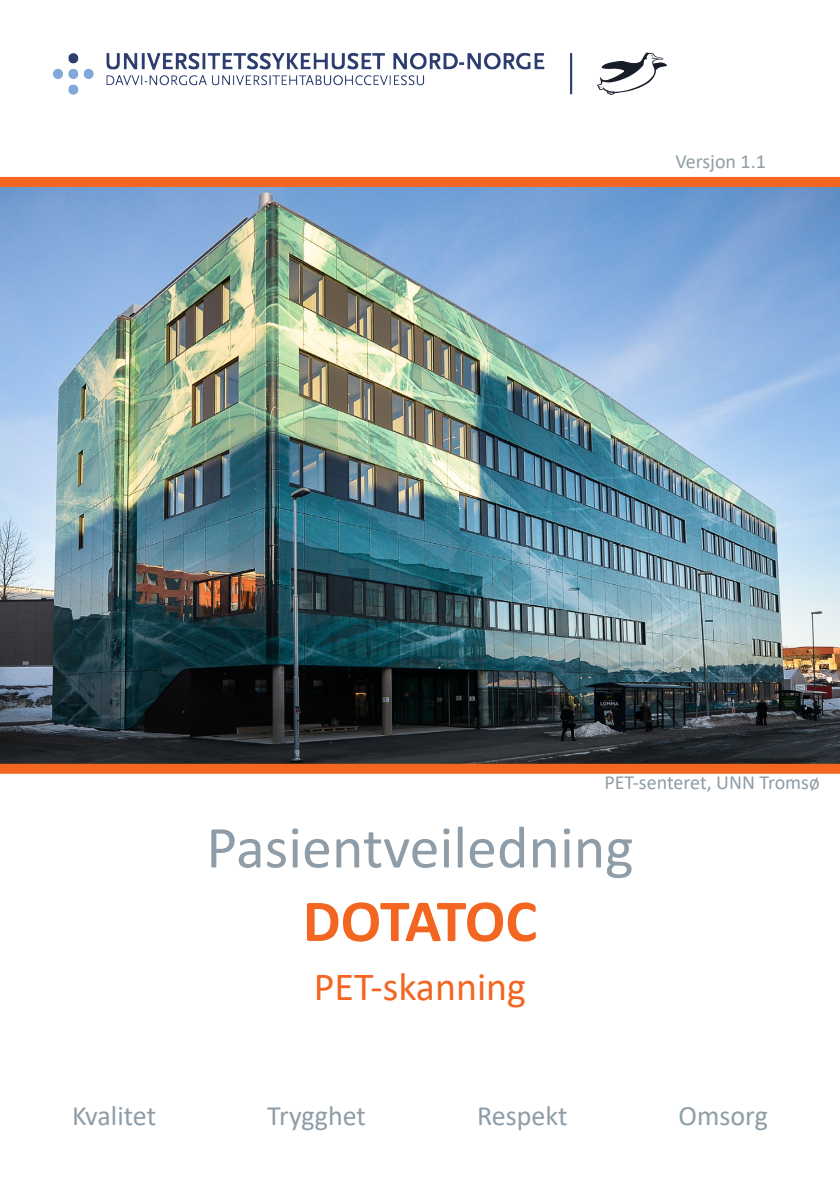
<style>
.page{position:relative;width:840px;height:1191px;background:#fff}
.page>*{position:absolute;margin:0;border:0;box-sizing:border-box;transform-origin:0 0}
.t1{font:60px "Calibri";color:#8e9da7}
.t2{font:700 60px "Calibri";letter-spacing:-.025em;color:#f36621}
.t3{font:40px "Calibri";color:#f36621}
.t4{font:28px "Calibri";color:#8e9da7}
.t5{font:20px "Calibri";color:#8e9da7}
</style>
<div class="page">
<img style="left:54px;top:52px;width:612px;height:42px">
<img style="left:0;top:187px;width:839px;height:576px">
<div style="left:0;top:177px;width:839px;height:10px;background:#f36621"></div>
<div style="left:0;top:763px;width:839px;height:10px;background:#f36621"></div>
<p class="t5" style="left:675px;top:148px;width:92px">Versjon 1.1</p>
<p class="t5" style="left:604px;top:768px;width:216px">PET-senteret, UNN Tromsø</p>
<p class="t1" style="left:206px;top:805px;width:428px">Pasientveiledning</p>
<p class="t2" style="left:302px;top:878px;width:236px">DOTATOC</p>
<p class="t3" style="left:313px;top:958px;width:214px">PET-skanning</p>
<p class="t4" style="left:72px;top:1096px;width:85px">Kvalitet</p>
<p class="t4" style="left:267px;top:1096px;width:100px">Trygghet</p>
<p class="t4" style="left:477px;top:1096px;width:92px">Respekt</p>
<p class="t4" style="left:678px;top:1096px;width:91px">Omsorg</p>
</div>
